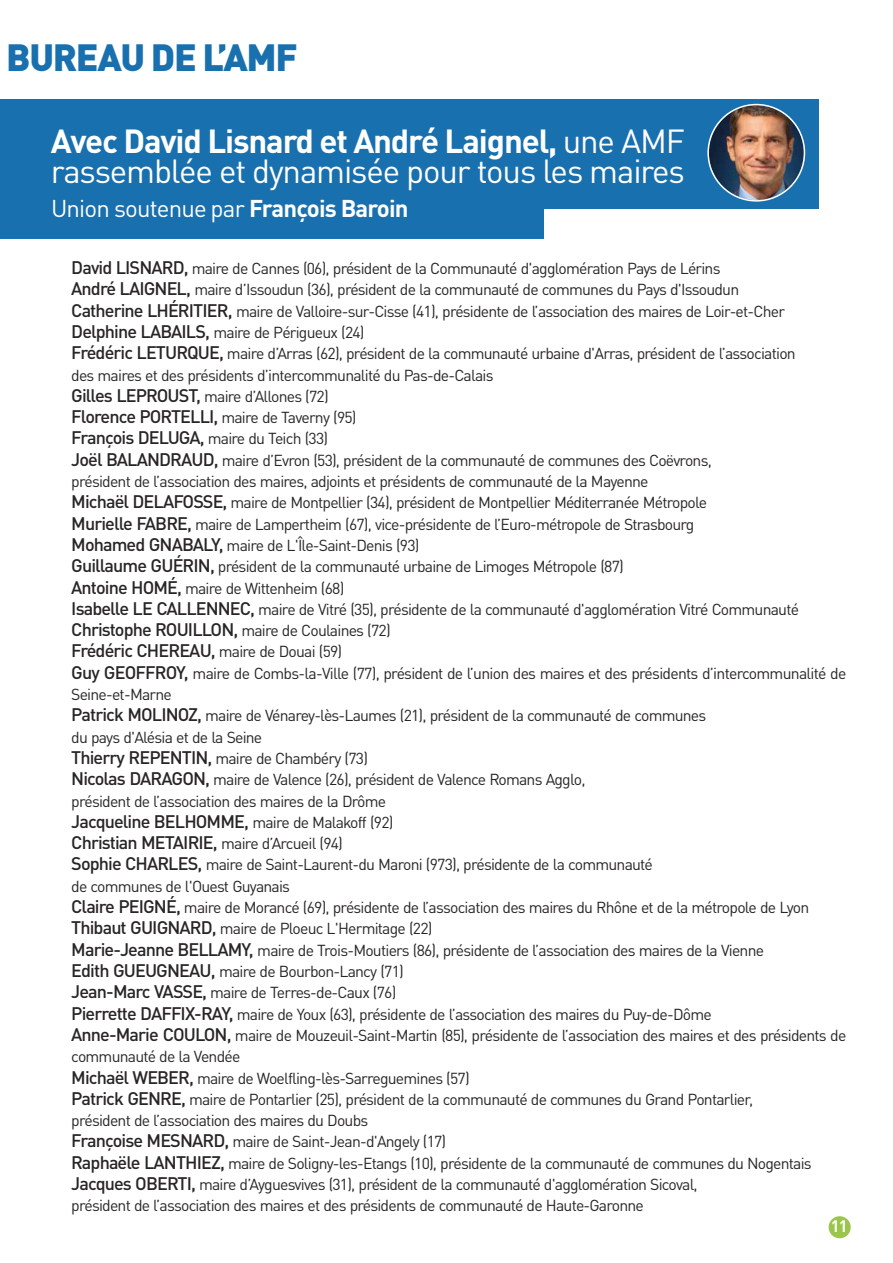
<style>
.page{position:relative;width:893px;height:1263px;background:#fff}
.page>*{position:absolute;margin:0;border:0;box-sizing:border-box;transform-origin:0 0}
.t1{font:900 37.5px "DIN Pro";letter-spacing:-.035em;color:#1970ae}
.t2{font:33px/30px "DIN Pro";letter-spacing:-.035em;color:#fff}
.t3{font:24px "DIN Pro";letter-spacing:-.035em;color:#fff}
.t4{font:500 18px/21.3px "DIN Pro";letter-spacing:-.05em;color:#272526}
.t5{font:700 16.5px "DIN Pro";color:#fff}
.t6{font:15.75px/21.3px "DIN Pro";letter-spacing:-.05em;color:#272526}
.s1{font-weight:700}
.s2{font-weight:500;font-size:18px}
.s3{font-weight:400;font-size:15.75px}
</style>
<div class="page">
<div style="left:0;top:99px;width:819px;height:140px;background:#1970ae"></div>
<div style="left:544px;top:209px;width:322px;height:40px;background:#fff"></div>
<img style="left:707px;top:104px;width:98px;height:98px">
<div style="left:829px;top:1216px;width:22px;height:22px;background:#9cc54d;border-radius:50%"></div>
<h1 class="t1" style="left:6px;top:44px;width:293px">BUREAU DE L’AMF</h1>
<h2 class="t2" style="left:51px;top:130px;width:635px"><span class="s1">Avec David Lisnard et André Laignel,</span> une AMF rassemblée et dynamisée pour tous les maires</h2>
<h3 class="t3" style="left:51px;top:200px;width:359px">Union soutenue par <span class="s1">François Baroin</span></h3>
<p class="t6" style="left:71px;top:259px;width:729px"><span class="s2">David LISNARD,</span> maire de Cannes (06), président de la Communauté d'agglomération Pays de Lérins<br><span class="s2">André LAIGNEL,</span> maire d’Issoudun (36), président de la communauté de communes du Pays d'Issoudun <span class="s2">Catherine LHÉRITIER,</span> maire de Valloire-sur-Cisse (41), présidente de l’association des maires de Loir-et-Cher <span class="s2">Delphine LABAILS,</span> maire de Périgueux (24)<br><span class="s2">Frédéric LETURQUE,</span> maire d’Arras (62), président de la communauté urbaine d'Arras, président de l’association des maires et des présidents d’intercommunalité du Pas-de-Calais<br><span class="s2">Gilles LEPROUST,</span> maire d’Allones (72)<br><span class="s2">Florence PORTELLI,</span> maire de Taverny (95)<br><span class="s2">François DELUGA,</span> maire du Teich (33)<br><span class="s2">Joël BALANDRAUD,</span> maire d’Evron (53), président de la communauté de communes des Coëvrons,<br>président de l’association des maires, adjoints et présidents de communauté de la Mayenne<br><span class="s2">Michaël DELAFOSSE,</span> maire de Montpellier (34), président de Montpellier Méditerranée Métropole<br><span class="s2">Murielle FABRE,</span> maire de Lampertheim (67), vice-présidente de l’Euro-métropole de Strasbourg<br><span class="s2">Mohamed GNABALY,</span> maire de L'Île-Saint-Denis (93)<br><span class="s2">Guillaume GUÉRIN,</span> président de la communauté urbaine de Limoges Métropole (87)<br><span class="s2">Antoine HOMÉ,</span> maire de Wittenheim (68)<br><span class="s2">Isabelle LE CALLENNEC,</span> maire de Vitré (35), présidente de la communauté d'agglomération Vitré Communauté <span class="s2">Christophe ROUILLON,</span> maire de Coulaines (72)</p>
<p class="t4" style="left:71px;top:642px;width:272px">Frédéric CHEREAU, <span class="s3">maire de Douai (59)</span></p>
<p class="t6" style="left:71px;top:664px;width:776px"><span class="s2">Guy GEOFFROY,</span> maire de Combs-la-Ville (77), président de l’union des maires et des présidents d’intercommunalité de Seine-et-Marne<br><span class="s2">Patrick MOLINOZ,</span> maire de Vénarey-lès-Laumes (21), président de la communauté de communes<br>du pays d'Alésia et de la Seine<br><span class="s2">Thierry REPENTIN,</span> maire de Chambéry (73)<br><span class="s2">Nicolas DARAGON,</span> maire de Valence (26), président de Valence Romans Agglo,<br>président de l’association des maires de la Drôme</p>
<p class="t4" style="left:71px;top:813px;width:324px">Jacqueline BELHOMME, <span class="s3">maire de Malakoff (92)<br></span>Christian METAIRIE, <span class="s3">maire d’Arcueil (94)</span></p>
<p class="t6" style="left:71px;top:856px;width:777px"><span class="s2">Sophie CHARLES,</span> maire de Saint-Laurent-du Maroni (973), présidente de la communauté<br>de communes de l'Ouest Guyanais<br><span class="s2">Claire PEIGNÉ,</span> maire de Morancé (69), présidente de l’association des maires du Rhône et de la métropole de Lyon <span class="s2">Thibaut GUIGNARD,</span> maire de Ploeuc L'Hermitage (22)<br><span class="s2">Marie-Jeanne BELLAMY,</span> maire de Trois-Moutiers (86), présidente de l’association des maires de la Vienne<br><span class="s2">Edith GUEUGNEAU,</span> maire de Bourbon-Lancy (71)<br><span class="s2">Jean-Marc VASSE,</span> maire de Terres-de-Caux (76)<br><span class="s2">Pierrette DAFFIX-RAY,</span> maire de Youx (63), présidente de l’association des maires du Puy-de-Dôme<br><span class="s2">Anne-Marie COULON,</span> maire de Mouzeuil-Saint-Martin (85), présidente de l’association des maires et des présidents de communauté de la Vendée<br><span class="s2">Michaël WEBER,</span> maire de Woelfling-lès-Sarreguemines (57)<br><span class="s2">Patrick GENRE,</span> maire de Pontarlier (25), président de la communauté de communes du Grand Pontarlier,<br>président de l’association des maires du Doubs<br><span class="s2">Françoise MESNARD,</span> maire de Saint-Jean-d'Angely (17)<br><span class="s2">Raphaële LANTHIEZ,</span> maire de Soligny-les-Etangs (10), présidente de la communauté de communes du Nogentais <span class="s2">Jacques OBERTI,</span> maire d’Ayguesvives (31), président de la communauté d'agglomération Sicoval,<br>président de l’association des maires et des présidents de communauté de Haute-Garonne</p>
<p class="t5" style="left:831px;top:1220px;width:19px">11</p>
</div>
